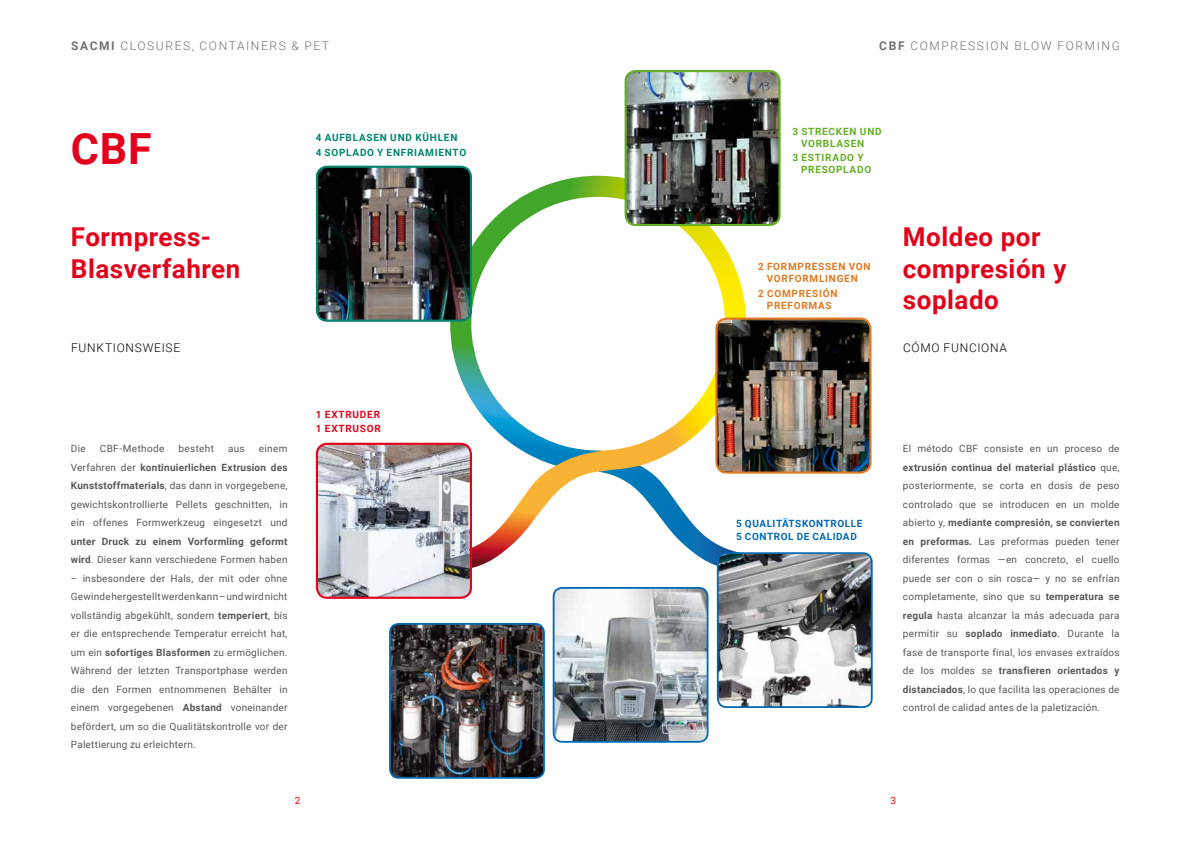
<style>
.page{position:relative;width:1191px;height:842px;background:#fff}
.page>*{position:absolute;margin:0;border:0;box-sizing:border-box;transform-origin:0 0}
.t1{font:700 43px "Roboto";color:#e2001a}
.t2{font:700 26px/31.2px "Roboto";letter-spacing:.02em;color:#e2001a}
.t3{font:300 12px "Roboto";letter-spacing:.135em;color:#707172}
.t4{font:300 12px "Roboto";letter-spacing:.06em;color:#000}
.t5{font:10px/18.5px "Roboto";letter-spacing:.025em;color:#58585a;text-align:justify}
.t6{font:700 10px/18.5px "Roboto";letter-spacing:.025em;color:#58585a}
.t7{font:700 10px/12px "Roboto";letter-spacing:.075em;color:#df7822;text-align:center}
.t8{font:700 10px/12px "Roboto";letter-spacing:.075em;color:#63ae24}
.t9{font:700 10px "Roboto";letter-spacing:.075em;color:#008470}
.t10{font:700 10px "Roboto";letter-spacing:.055em;color:#006ab3}
.t11{font:700 10px "Roboto";letter-spacing:.075em;color:#e2001a}
.t12{font:10px "Roboto";color:#e2001a}
.s1{font-weight:700}
.s2{font-weight:400}
</style>
<div class="page">
<img style="left:553px;top:588px;width:154px;height:154px">
<div style="left:553px;top:587px;width:155px;height:156px;border:2px solid #006ab3;border-radius:9px"></div>
<img style="left:390px;top:624px;width:154px;height:152px">
<div style="left:389px;top:623px;width:156px;height:156px;border:2px solid #006ab3;border-radius:9px"></div>
<svg style="left:450px;top:176px;width:296px;height:395px"></svg>
<img style="left:317px;top:167px;width:154px;height:154px">
<div style="left:316px;top:166px;width:156px;height:156px;border:2px solid #008470;border-radius:10px"></div>
<img style="left:625px;top:71px;width:154px;height:154px">
<div style="left:624px;top:70px;width:156px;height:156px;border:2px solid #63ae24;border-radius:10px"></div>
<img style="left:716px;top:319px;width:154px;height:154px">
<div style="left:715px;top:318px;width:156px;height:156px;border:2px solid #df7822;border-radius:10px"></div>
<img style="left:317px;top:444px;width:154px;height:153px">
<div style="left:316px;top:443px;width:156px;height:156px;border:2px solid #e2001a;border-radius:10px"></div>
<img style="left:718px;top:553px;width:153px;height:154px">
<div style="left:717px;top:552px;width:155px;height:156px;border:2px solid #006ab3;border-radius:9px"></div>
<p class="t3" style="left:71px;top:37px;width:259px"><span class="s1">SACMI</span> CLOSURES, CONTAINERS &amp; PET</p>
<p class="t3" style="left:879px;top:37px;width:242px"><span class="s1">CBF</span> COMPRESSION BLOW FORMING</p>
<h1 class="t1" style="left:71px;top:119px;width:82px">CBF</h1>
<p class="t9" style="left:316px;top:131px;width:143px">4 AUFBLASEN UND KÜHLEN</p>
<p class="t8" style="left:801px;top:125px;width:82px;text-indent:-9px">3 STRECKEN UND<br>VORBLASEN</p>
<p class="t9" style="left:316px;top:145px;width:152px">4 SOPLADO Y ENFRIAMIENTO</p>
<p class="t8" style="left:801px;top:151px;width:72px;text-indent:-9px">3 ESTIRADO Y<br>PRESOPLADO</p>
<h2 class="t2" style="left:71px;top:220px;width:171px">Formpress-<br>Blasverfahren</h2>
<p class="t4" style="left:71px;top:340px;width:111px">FUNKTIONSWEISE</p>
<p class="t7" style="left:758px;top:260px;width:114px">2 FORMPRESSEN VON<br>VORFORMLINGEN</p>
<p class="t7" style="left:758px;top:287px;width:81px">2 COMPRESIÓN<br>PREFORMAS</p>
<h2 class="t2" style="left:903px;top:220px;width:165px">Moldeo por compresión y soplado</h2>
<p class="t4" style="left:903px;top:339px;width:105px">CÓMO FUNCIONA</p>
<p class="t11" style="left:316px;top:407px;width:66px">1 EXTRUDER</p>
<p class="t11" style="left:316px;top:422px;width:66px">1 EXTRUSOR</p>
<p class="t5" style="left:71px;top:439px;width:16px">Die</p>
<p class="t5" style="left:100px;top:439px;width:66px">CBF-Methode</p>
<p class="t5" style="left:178px;top:439px;width:37px">besteht</p>
<p class="t5" style="left:228px;top:439px;width:18px">aus</p>
<p class="t5" style="left:71px;top:439px;width:218px;text-indent:188px">einem Verfahren der <span class="s1">kontinuierlichen Extrusion des Kunststoffmaterials</span>, das dann in vorgegebene, gewichtskontrollierte Pellets geschnitten, in ein offenes Formwerkzeug eingesetzt und</p>
<p class="t6" style="left:71px;top:532px;width:218px">unter Druck zu einem Vorformling geformt wird<span class="s2">. Dieser kann verschiedene Formen haben</span></p>
<p class="t5" style="left:71px;top:569px;width:218px">– insbesondere der Hals, der mit oder ohne Gewinde hergestellt werden kann – und wird nicht vollständig abgekühlt, sondern <span class="s1">temperiert</span>, bis er die entsprechende Temperatur erreicht hat, um ein <span class="s1">sofortiges Blasformen</span> zu ermöglichen.<br>Während der letzten Transportphase werden die den Formen entnommenen Behälter in einem vorgegebenen <span class="s1">Abstand</span> voneinander befördert, um so die Qualitätskontrolle vor der Palettierung zu erleichtern.</p>
<p class="t10" style="left:736px;top:516px;width:128px">5 QUALITÄTSKONTROLLE</p>
<p class="t10" style="left:736px;top:529px;width:122px">5 CONTROL DE CALIDAD</p>
<p class="t5" style="left:903px;top:439px;width:218px">El método CBF consiste en un proceso de <span class="s1">extrusión continua del material plástico</span> que, posteriormente, se corta en dosis de peso controlado que se introducen en un molde abierto y, <span class="s1">mediante compresión, se convierten en preformas.</span> Las preformas pueden tener diferentes formas —en concreto, el cuello puede ser con o sin rosca— y no se enfrían completamente, sino que su <span class="s1">temperatura se regula</span> hasta alcanzar la más adecuada para permitir su <span class="s1">soplado inmediato</span>. Durante la fase de transporte final, los envases extraídos de los moldes se <span class="s1">transfieren orientados y distanciados</span>, lo que facilita las operaciones de control de calidad antes de la paletización.</p>
<p class="t12" style="left:295px;top:793px;width:7px">2</p>
<p class="t12" style="left:890px;top:793px;width:7px">3</p>
</div>
